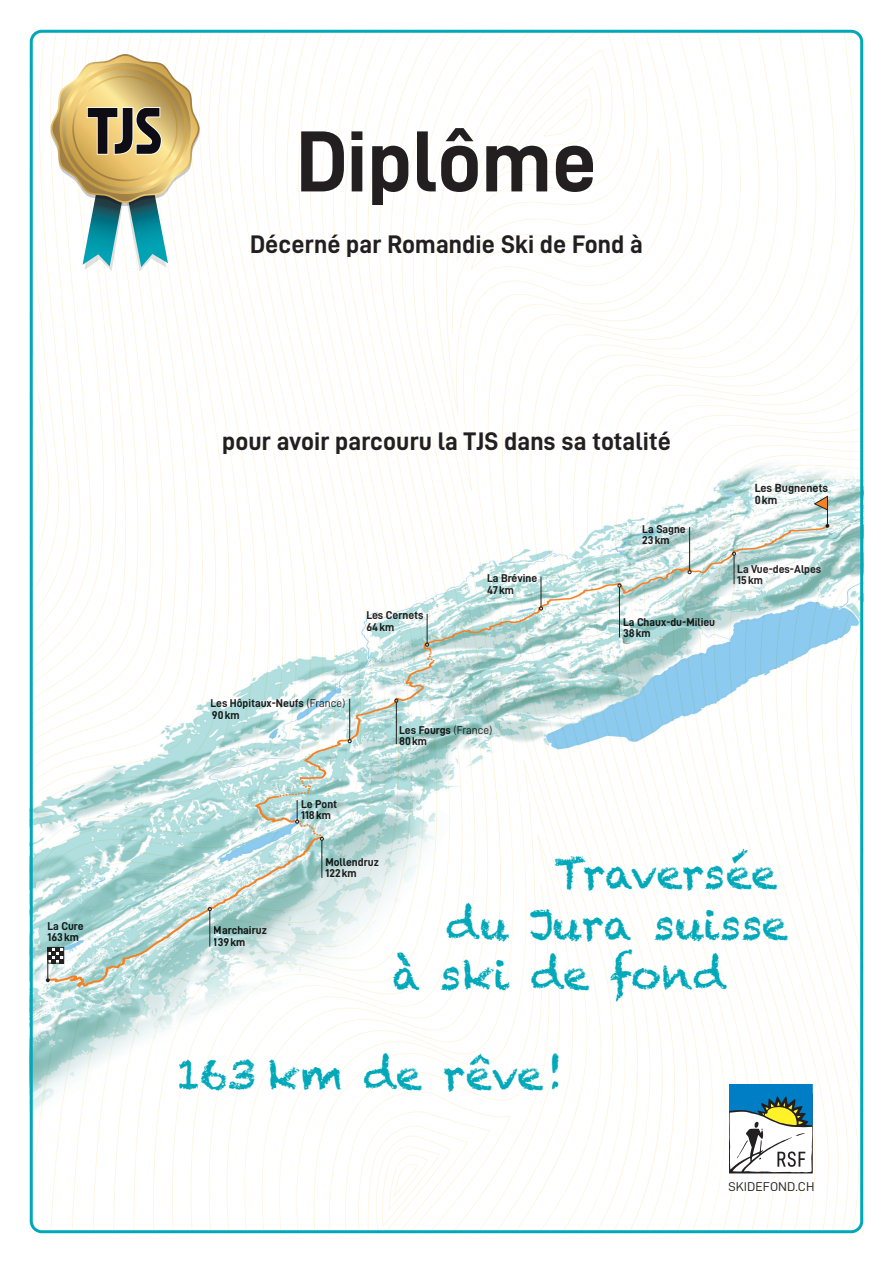
<style>
.page{position:relative;width:893px;height:1263px;background:#fff}
.page>*{position:absolute;margin:0;border:0;box-sizing:border-box;transform-origin:0 0}
.t1{font:87px "D DIN Bold";color:#231f20}
.t2{font:41.85px "Chalkduster";color:#00a8b9}
.t3{font:25.5px "D DIN Bold";letter-spacing:.005em;color:#231f20}
.t4{font:12.75px "D DIN";color:#231f20;scale:1.05 1}
.t5{font:11.85px/11.9px "D DIN Bold";color:#231f20}
.t6{font:11.4px/11.4px "D DIN Bold";color:#231f20}
.s1{font-family:"D DIN"}
</style>
<div class="page">
<svg style="left:292px;top:34px;width:137px;height:1195px"></svg>
<svg style="left:429px;top:34px;width:265px;height:410px"></svg>
<svg style="left:431px;top:34px;width:246px;height:379px"></svg>
<svg style="left:447px;top:34px;width:205px;height:300px"></svg>
<svg style="left:456px;top:34px;width:205px;height:236px"></svg>
<svg style="left:311px;top:1130px;width:290px;height:99px"></svg>
<svg style="left:556px;top:1130px;width:26px;height:99px"></svg>
<svg style="left:545px;top:1130px;width:11px;height:99px"></svg>
<svg style="left:327px;top:1130px;width:218px;height:99px"></svg>
<svg style="left:341px;top:1130px;width:169px;height:99px"></svg>
<img style="left:34px;top:444px;width:825px;height:686px">
<hr style="left:619px;top:587px;width:1px;height:50px;background:#231f20">
<svg style="left:617px;top:584px;width:4px;height:3px"></svg>
<hr style="left:689px;top:527px;width:1px;height:44px;background:#231f20">
<svg style="left:688px;top:570px;width:3px;height:4px"></svg>
<hr style="left:541px;top:576px;width:1px;height:31px;background:#231f20">
<svg style="left:539px;top:606px;width:4px;height:4px"></svg>
<svg style="left:425px;top:614px;width:4px;height:33px"></svg>
<hr style="left:396px;top:702px;width:1px;height:42px;background:#231f20">
<svg style="left:394px;top:699px;width:4px;height:4px"></svg>
<hr style="left:322px;top:840px;width:1px;height:38px;background:#231f20">
<svg style="left:320px;top:837px;width:4px;height:4px"></svg>
<svg style="left:295px;top:800px;width:4px;height:24px"></svg>
<hr style="left:349px;top:699px;width:1px;height:41px;background:#231f20">
<svg style="left:348px;top:739px;width:4px;height:4px"></svg>
<hr style="left:209px;top:911px;width:1px;height:36px;background:#231f20">
<svg style="left:208px;top:907px;width:4px;height:4px"></svg>
<hr style="left:47px;top:947px;width:1px;height:33px;background:#231f20">
<svg style="left:46px;top:978px;width:4px;height:4px"></svg>
<hr style="left:827px;top:496px;width:1px;height:30px;background:#231f20">
<svg style="left:825px;top:524px;width:4px;height:4px"></svg>
<svg style="left:813px;top:495px;width:15px;height:16px"></svg>
<svg style="left:48px;top:947px;width:16px;height:16px"></svg>
<svg style="left:729px;top:552px;width:134px;height:681px"></svg>
<svg style="left:30px;top:30px;width:170px;height:667px"></svg>
<p class="t6" style="left:47px;top:920px;width:38px">La Cure<br>163km</p>
<h1 class="t1" style="left:296px;top:113px;width:302px">Diplôme</h1>
<h3 class="t3" style="left:250px;top:230px;width:394px">Décerné par Romandie Ski de Fond à</h3>
<h3 class="t3" style="left:222px;top:427px;width:450px">pour avoir parcouru la TJS dans sa totalité</h3>
<p class="t6" style="left:366px;top:609px;width:59px">Les Cernets<br>64km</p>
<p class="t6" style="left:487px;top:572px;width:52px">La Brévine<br>47km</p>
<p class="t6" style="left:642px;top:523px;width:45px">La Sagne<br>23km</p>
<p class="t6" style="left:623px;top:616px;width:94px">La Chaux-du-Milieu<br>38km</p>
<p class="t5" style="left:755px;top:482px;width:75px">Les Bugnenets<br>0km</p>
<p class="t6" style="left:737px;top:563px;width:86px">La Vue-des-Alpes<br>15km</p>
<p class="t6" style="left:210px;top:697px;width:137px">Les Hôpitaux-Neufs <span class="s1">(France)<br></span>90km</p>
<p class="t6" style="left:399px;top:724px;width:95px">Les Fourgs <span class="s1">(France)<br></span>80km</p>
<p class="t6" style="left:214px;top:924px;width:55px;line-height:12.1px">Marchairuz<br>139km</p>
<p class="t6" style="left:301px;top:798px;width:38px">Le Pont<br>118km</p>
<p class="t6" style="left:325px;top:856px;width:55px">Mollendruz<br>122km</p>
<h2 class="t2" style="left:554px;top:849px;width:225px">Traversée</h2>
<h2 class="t2" style="left:446px;top:900px;width:343px">du Jura suisse</h2>
<h2 class="t2" style="left:392px;top:950px;width:335px">à ski de fond</h2>
<h2 class="t2" style="left:176px;top:1050px;width:389px">163 km de rêve!</h2>
<p class="t4" style="left:728px;top:1179px;width:83px">SKIDEFOND.CH</p>
</div>
